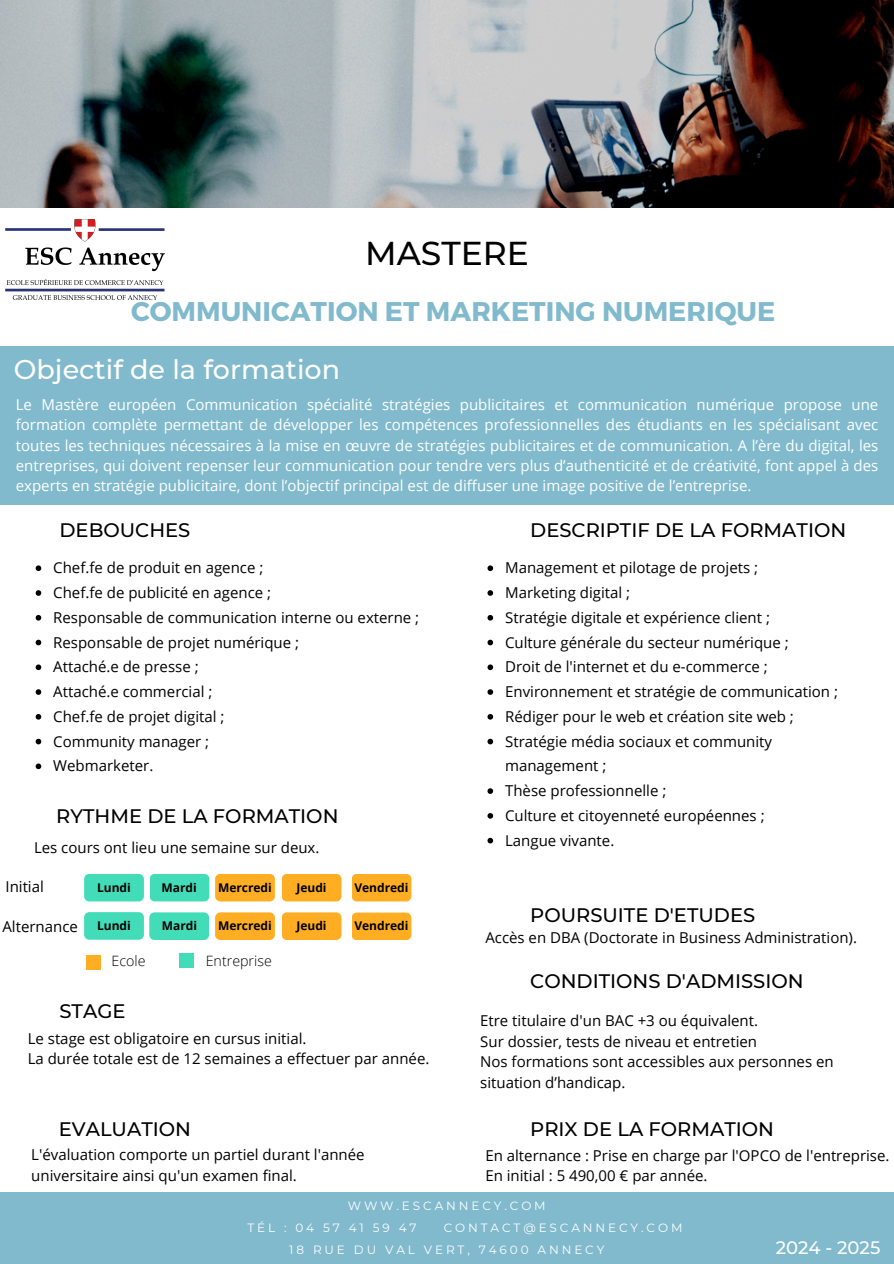
<style>
.page{position:relative;width:894px;height:1264px;background:#fff}
.page>*{position:absolute;margin:0;border:0;box-sizing:border-box;transform-origin:0 0}
.t1{font:500 33px "Montserrat";color:#000}
.t2{font:700 27px "Montserrat";color:#81bacd}
.t3{font:500 27px "Montserrat";color:#fff}
.t4{font:500 19.5px "Montserrat";color:#000}
.t5{font:500 18px "Montserrat";color:#fff}
.t6{font:15px/20.4px "Open Sans";color:#000}
.t7{font:15px/20.2px "Open Sans";color:#fff;text-align:justify}
.t8{font:300 14.25px "Open Sans";color:#000}
.t9{font:12px "Montserrat";letter-spacing:.24em;color:#fff}
.t10{font:700 12px "Open Sans";color:#000}
</style>
<div class="page">
<img style="left:0;top:0;width:893px;height:207px">
<div style="left:0;top:1192px;width:893px;height:71px;background:#81bacd"></div>
<div style="left:0;top:346px;width:893px;height:158px;background:#81bacd"></div>
<div style="left:84px;top:873px;width:60px;height:28px;background:#42ddb8;border-radius:5px"></div>
<div style="left:149px;top:873px;width:60px;height:28px;background:#42ddb8;border-radius:5px"></div>
<div style="left:215px;top:873px;width:60px;height:28px;background:#ffae23;border-radius:5px"></div>
<div style="left:281px;top:873px;width:60px;height:28px;background:#ffae23;border-radius:5px"></div>
<div style="left:351px;top:873px;width:60px;height:28px;background:#ffae23;border-radius:5px"></div>
<div style="left:84px;top:912px;width:60px;height:27px;background:#42ddb8;border-radius:5px"></div>
<div style="left:149px;top:912px;width:60px;height:28px;background:#42ddb8;border-radius:5px"></div>
<div style="left:215px;top:912px;width:60px;height:28px;background:#ffae23;border-radius:5px"></div>
<div style="left:281px;top:912px;width:60px;height:28px;background:#ffae23;border-radius:5px"></div>
<div style="left:351px;top:912px;width:60px;height:28px;background:#ffae23;border-radius:5px"></div>
<div style="left:86px;top:954px;width:15px;height:15px;background:#ffae23"></div>
<div style="left:179px;top:953px;width:15px;height:15px;background:#42ddb8"></div>
<svg style="left:36px;top:565px;width:5px;height:6px"></svg>
<svg style="left:36px;top:590px;width:5px;height:6px"></svg>
<svg style="left:36px;top:615px;width:5px;height:5px"></svg>
<svg style="left:36px;top:639px;width:5px;height:6px"></svg>
<svg style="left:36px;top:664px;width:5px;height:6px"></svg>
<svg style="left:36px;top:689px;width:5px;height:6px"></svg>
<svg style="left:36px;top:714px;width:5px;height:5px"></svg>
<svg style="left:36px;top:738px;width:5px;height:6px"></svg>
<svg style="left:36px;top:763px;width:5px;height:6px"></svg>
<svg style="left:487px;top:565px;width:6px;height:6px"></svg>
<svg style="left:487px;top:590px;width:6px;height:6px"></svg>
<svg style="left:487px;top:615px;width:6px;height:5px"></svg>
<svg style="left:487px;top:639px;width:6px;height:6px"></svg>
<svg style="left:487px;top:664px;width:6px;height:6px"></svg>
<svg style="left:487px;top:689px;width:6px;height:6px"></svg>
<svg style="left:487px;top:714px;width:6px;height:5px"></svg>
<svg style="left:487px;top:738px;width:6px;height:6px"></svg>
<svg style="left:487px;top:788px;width:6px;height:6px"></svg>
<svg style="left:487px;top:813px;width:6px;height:5px"></svg>
<svg style="left:487px;top:837px;width:6px;height:6px"></svg>
<img style="left:6px;top:207px;width:158px;height:93px">
<p class="t1" style="left:365px;top:233px;width:165px">MASTERE</p>
<p class="t2" style="left:131px;top:294px;width:645px">COMMUNICATION ET MARKETING NUMERIQUE</p>
<p class="t3" style="left:14px;top:353px;width:328px">Objectif de la formation</p>
<p class="t7" style="left:16px;top:394px;width:863px">Le Mastère européen Communication spécialité stratégies publicitaires et communication numérique propose une formation complète permettant de développer les compétences professionnelles des étudiants en les spécialisant avec toutes les techniques nécessaires à la mise en œuvre de stratégies publicitaires et de communication. A l’ère du digital, les entreprises, qui doivent repenser leur communication pour tendre vers plus d’authenticité et de créativité, font appel à des experts en stratégie publicitaire, dont l’objectif principal est de diffuser une image positive de l’entreprise.</p>
<p class="t4" style="left:59px;top:518px;width:132px">DEBOUCHES</p>
<p class="t6" style="left:53px;top:555px;width:219px;line-height:24.8px">Chef.fe de produit en agence ;<br>Chef.fe de publicité en agence ;</p>
<h6 class="t6" style="left:53px;top:607px;width:367px">Responsable de communication interne ou externe ;</h6>
<h4 class="t6" style="left:53px;top:631px;width:247px">Responsable de projet numérique ;</h4>
<h4 class="t6" style="left:53px;top:656px;width:147px">Attaché.e de presse ;</h4>
<p class="t6" style="left:53px;top:681px;width:161px">Attaché.e commercial ;</p>
<p class="t6" style="left:53px;top:706px;width:173px">Chef.fe de projet digital ;</p>
<p class="t6" style="left:53px;top:730px;width:157px">Community manager ;</p>
<p class="t6" style="left:53px;top:755px;width:101px">Webmarketer.</p>
<p class="t4" style="left:56px;top:804px;width:283px">RYTHME DE LA FORMATION</p>
<h6 class="t6" style="left:34px;top:836px;width:287px">Les cours ont lieu une semaine sur deux.</h6>
<p class="t6" style="left:6px;top:875px;width:40px">Initial</p>
<h6 class="t6" style="left:2px;top:915px;width:77px">Alternance</h6>
<h6 class="t10" style="left:97px;top:879px;width:35px">Lundi</h6>
<p class="t10" style="left:97px;top:917px;width:35px">Lundi</p>
<p class="t10" style="left:161px;top:878px;width:37px">Mardi</p>
<p class="t10" style="left:162px;top:917px;width:37px">Mardi</p>
<p class="t10" style="left:218px;top:878px;width:55px">Mercredi</p>
<h4 class="t10" style="left:296px;top:879px;width:32px">Jeudi</h4>
<h6 class="t10" style="left:296px;top:917px;width:32px">Jeudi</h6>
<h4 class="t10" style="left:354px;top:878px;width:56px">Vendredi</h4>
<h4 class="t10" style="left:218px;top:917px;width:55px">Mercredi</h4>
<h6 class="t10" style="left:354px;top:917px;width:56px">Vendredi</h6>
<h6 class="t8" style="left:111px;top:950px;width:35px">Ecole</h6>
<h4 class="t8" style="left:206px;top:950px;width:68px">Entreprise</h4>
<h6 class="t4" style="left:59px;top:998px;width:67px">STAGE</h6>
<p class="t6" style="left:28px;top:1027px;width:403px">Le stage est obligatoire en cursus initial.<br>La durée totale est de 12 semaines a effectuer par année.</p>
<h6 class="t4" style="left:59px;top:1117px;width:134px">EVALUATION</h6>
<h6 class="t6" style="left:31px;top:1144px;width:335px">L'évaluation comporte un partiel durant l'année universitaire ainsi qu'un examen final.</h6>
<p class="t4" style="left:530px;top:518px;width:317px">DESCRIPTIF DE LA FORMATION</p>
<p class="t6" style="left:505px;top:557px;width:254px">Management et pilotage de projets ;</p>
<p class="t6" style="left:505px;top:582px;width:126px">Marketing digital ;</p>
<p class="t6" style="left:505px;top:607px;width:266px">Stratégie digitale et expérience client ;</p>
<p class="t6" style="left:505px;top:631px;width:285px">Culture générale du secteur numérique ;</p>
<p class="t6" style="left:505px;top:656px;width:264px">Droit de l'internet et du e-commerce ;</p>
<h4 class="t6" style="left:505px;top:681px;width:334px">Environnement et stratégie de communication ;</h4>
<h6 class="t6" style="left:505px;top:706px;width:290px">Rédiger pour le web et création site web ;</h6>
<p class="t6" style="left:505px;top:728px;width:268px;line-height:24.8px">Stratégie média sociaux et community management ;</p>
<p class="t6" style="left:505px;top:780px;width:163px">Thèse professionnelle ;</p>
<p class="t6" style="left:505px;top:805px;width:261px">Culture et citoyenneté européennes ;</p>
<p class="t6" style="left:505px;top:829px;width:111px">Langue vivante.</p>
<p class="t4" style="left:530px;top:903px;width:226px">POURSUITE D'ETUDES</p>
<p class="t6" style="left:485px;top:926px;width:373px">Accès en DBA (Doctorate in Business Administration).</p>
<h4 class="t4" style="left:530px;top:969px;width:275px">CONDITIONS D'ADMISSION</h4>
<p class="t6" style="left:480px;top:1010px;width:355px">Etre titulaire d'un BAC +3 ou équivalent.<br>Sur dossier, tests de niveau et entretien<br>Nos formations sont accessibles aux personnes en situation d’handicap.</p>
<p class="t4" style="left:530px;top:1117px;width:245px">PRIX DE LA FORMATION</p>
<p class="t6" style="left:485px;top:1144px;width:405px">En alternance : Prise en charge par l'OPCO de l'entreprise.<br>En initial : 5 490,00 € par année.</p>
<p class="t9" style="left:348px;top:1197px;width:199px">WWW.ESCANNECY.COM</p>
<h1 class="t9" style="left:247px;top:1219px;width:171px">TÉL : 04 57 41 59 47</h1>
<h1 class="t9" style="left:443px;top:1219px;width:240px">CONTACT@ESCANNECY.COM</h1>
<h2 class="t9" style="left:289px;top:1241px;width:316px">18 RUE DU VAL VERT, 74600 ANNECY</h2>
<p class="t5" style="left:775px;top:1236px;width:106px">2024 - 2025</p>
</div>
